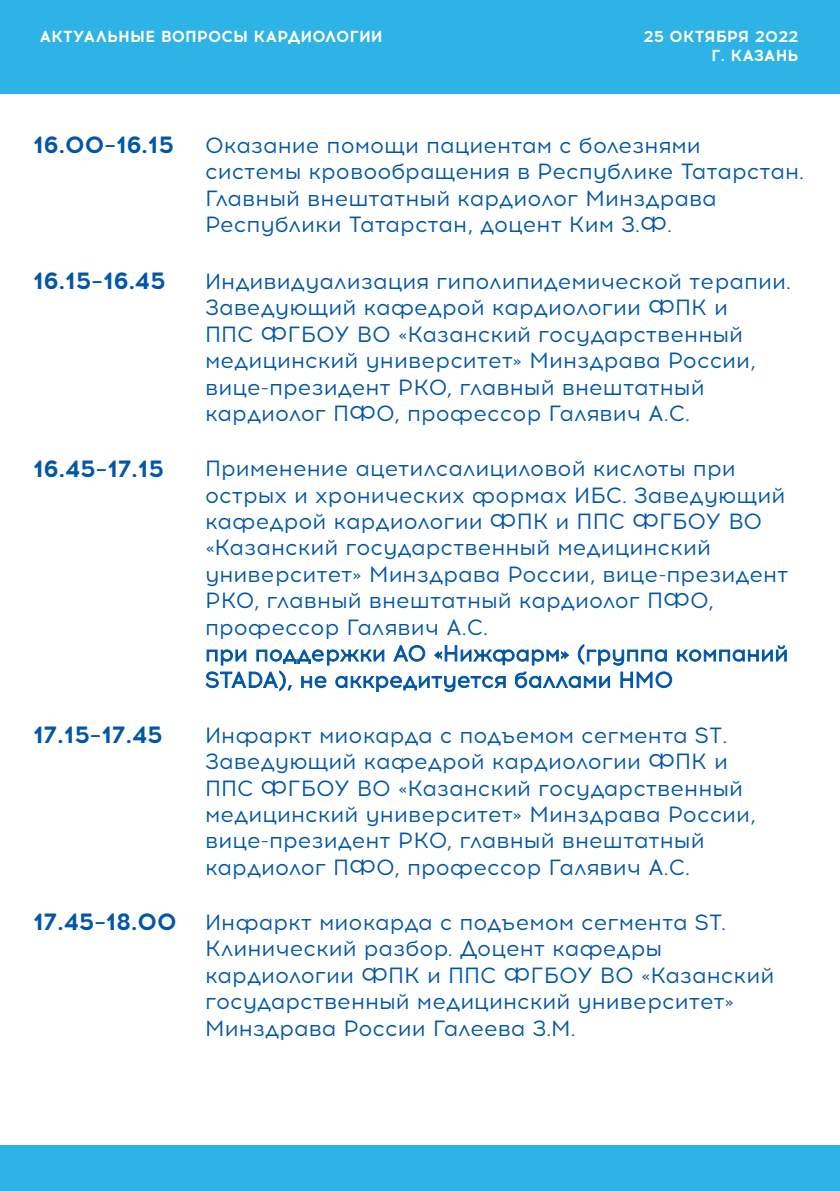
<style>
.page{position:relative;width:840px;height:1191px;background:#fff}
.page>*{position:absolute;margin:0;border:0;box-sizing:border-box;transform-origin:0 0}
.t1{font:700 24px "Acrom";color:#0156a7}
.t2{font:22px/26.4px "Acrom";color:#0156a7}
.t3{font:700 16px/19.2px "Acrom";color:#fff;text-align:right}
.s1{font-weight:700;font-size:24px}
</style>
<div class="page">
<div style="left:0;top:0;width:839px;height:93px;background:#2db3e6"></div>
<div style="left:0;top:1144px;width:839px;height:47px;background:#2db3e6"></div>
<p class="t3" style="left:39px;top:28px;width:344px">АКТУАЛЬНЫЕ ВОПРОСЫ КАРДИОЛОГИИ</p>
<p class="t3" style="left:643px;top:28px;width:156px">25 ОКТЯБРЯ 2022<br>Г. КАЗАНЬ</p>
<p class="t1" style="left:33px;top:135px;width:142px">16.00–16.15</p>
<p class="t2" style="left:205px;top:134px;width:600px">Оказание помощи пациентам с болезнями<br>системы кровообращения в Республике Татарстан.<br>Главный внештатный кардиолог Минздрава Республики Татарстан, доцент Ким З.Ф.</p>
<p class="t1" style="left:33px;top:271px;width:134px">16.15–16.45</p>
<p class="t2" style="left:205px;top:270px;width:587px">Индивидуализация гиполипидемической терапии.<br>Заведующий кафедрой кардиологии ФПК и<br>ППС ФГБОУ ВО «Казанский государственный медицинский университет» Минздрава России, вице-президент РКО, главный внештатный кардиолог ПФО, профессор Галявич А.С.</p>
<p class="t1" style="left:33px;top:458px;width:132px">16.45–17.15</p>
<p class="t2" style="left:205px;top:457px;width:584px">Применение ацетилсалициловой кислоты при острых и хронических формах ИБС. Заведующий кафедрой кардиологии ФПК и ППС ФГБОУ ВО «Казанский государственный медицинский университет» Минздрава России, вице-президент РКО, главный внештатный кардиолог ПФО, профессор Галявич А.С.<br>при поддержки АО «Нижфарм» (группа компаний STADA), не аккредитуется баллами НМО</p>
<p class="t1" style="left:33px;top:725px;width:131px">17.15–17.45</p>
<p class="t2" style="left:205px;top:724px;width:552px">Инфаркт миокарда с подъемом сегмента ST.<br>Заведующий кафедрой кардиологии ФПК и ППС ФГБОУ ВО «Казанский государственный медицинский университет» Минздрава России, вице-президент РКО, главный внештатный кардиолог ПФО, профессор Галявич А.С.</p>
<p class="t2" style="left:205px;top:911px;width:570px;text-indent:-172px"><span class="s1">17.45–18.00</span> Инфаркт миокарда с подъемом сегмента ST.<br>Клинический разбор. Доцент кафедры кардиологии ФПК и ППС ФГБОУ ВО «Казанский государственный медицинский университет» Минздрава России Галеева З.М.</p>
</div>
